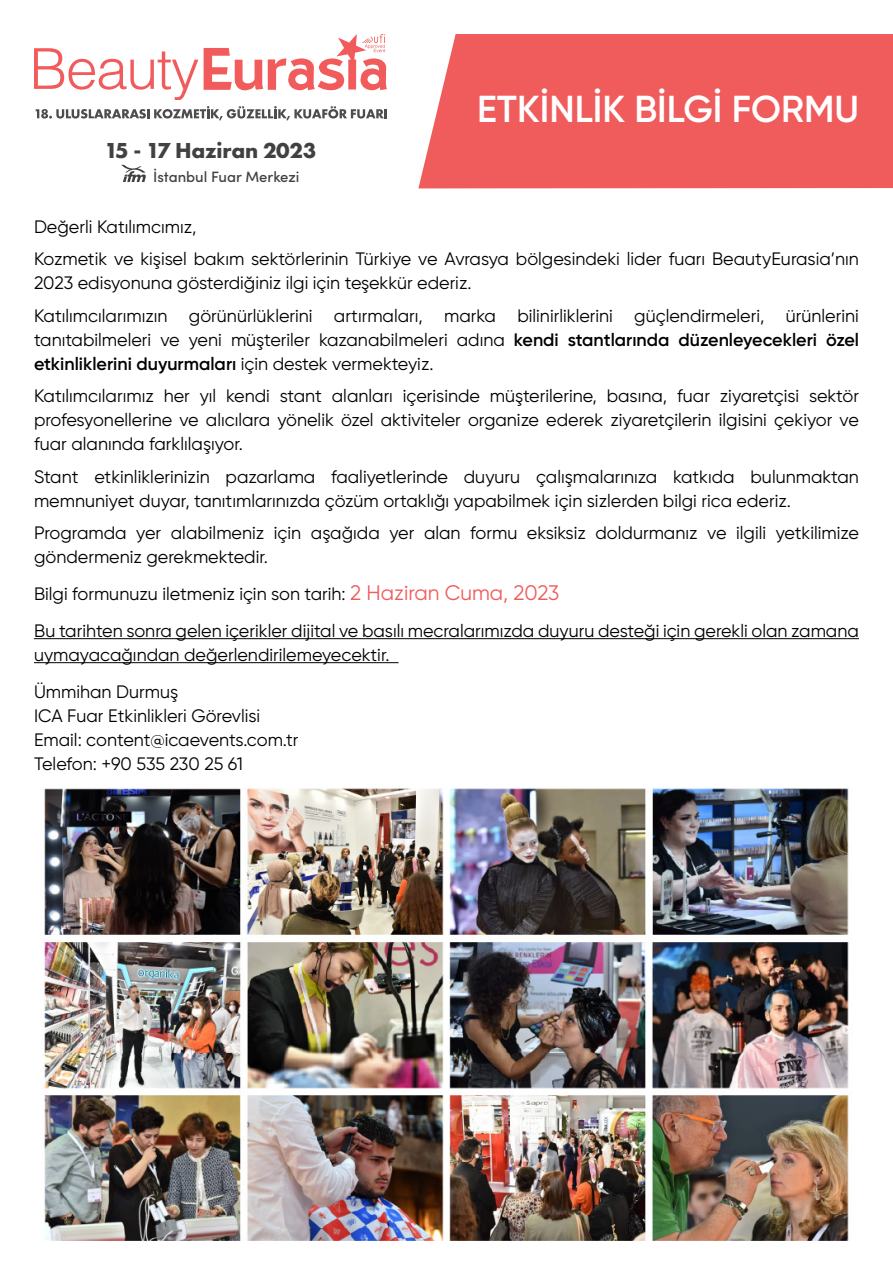
<style>
.page{position:relative;width:893px;height:1263px;background:#fff}
.page>*{position:absolute;margin:0;border:0;box-sizing:border-box;transform-origin:0 0}
.t1{font:600 37.5px "Gilroy";color:#fff}
.t2{font:700 22.5px "Futura PT";letter-spacing:-.01em;color:#414042}
.t3{font:18px/24px "Gilroy";color:#000}
.t4{font:500 15px "Sofia Pro";color:#414042}
.s1{font-weight:600}
.s2{font-size:21px;color:#f05b5b}
</style>
<div class="page">
<div style="left:418px;top:34px;width:475px;height:154px;background:#f05b5b"></div>
<hr style="left:34px;top:638px;width:825px;height:1px;background:#000">
<hr style="left:34px;top:662px;width:365px;height:1px;background:#000">
<img style="left:44px;top:788px;width:805px;height:452px">
<svg style="left:121px;top:165px;width:25px;height:17px"></svg>
<svg style="left:204px;top:34px;width:183px;height:56px"></svg>
<svg style="left:34px;top:48px;width:164px;height:52px"></svg>
<svg style="left:36px;top:106px;width:351px;height:14px"></svg>
<p class="t2" style="left:105px;top:135px;width:213px">15 - 17 Haziran 2023</p>
<p class="t4" style="left:153px;top:166px;width:148px">İstanbul Fuar Merkezi</p>
<h1 class="t1" style="left:477px;top:86px;width:383px">ETKİNLİK BİLGİ FORMU</h1>
<p class="t3" style="left:34px;top:210px;width:826px;line-height:32.5px">Değerli Katılımcımız,<br>Kozmetik ve kişisel bakım sektörlerinin Türkiye ve Avrasya bölgesindeki lider fuarı BeautyEurasia’nın</p>
<p class="t3" style="left:34px;top:267px;width:826px;line-height:32.5px">2023 edisyonuna gösterdiğiniz ilgi için teşekkür ederiz.<br>Katılımcılarımızın görünürlüklerini artırmaları, marka bilinirliklerini güçlendirmeleri, ürünlerini</p>
<p class="t3" style="left:34px;top:327px;width:826px">tanıtabilmeleri ve yeni müşteriler kazanabilmeleri adına <span class="s1">kendi stantlarında düzenleyecekleri özel etkinliklerini duyurmaları</span> için destek vermekteyiz.</p>
<p class="t3" style="left:34px;top:384px;width:826px;text-align:justify">Katılımcılarımız her yıl kendi stant alanları içerisinde müşterilerine, basına, fuar ziyaretçisi sektör profesyonellerine ve alıcılara yönelik özel aktiviteler organize ederek ziyaretçilerin ilgisini çekiyor ve fuar alanında farklılaşıyor.</p>
<p class="t3" style="left:34px;top:464px;width:826px">Stant etkinliklerinizin pazarlama faaliyetlerinde duyuru çalışmalarınıza katkıda bulunmaktan memnuniyet duyar, tanıtımlarınızda çözüm ortaklığı yapabilmek için sizlerden bilgi rica ederiz.</p>
<p class="t3" style="left:34px;top:521px;width:826px">Programda yer alabilmeniz için aşağıda yer alan formu eksiksiz doldurmanız ve ilgili yetkilimize göndermeniz gerekmektedir.</p>
<p class="t3" style="left:34px;top:575px;width:826px;line-height:36.8px">Bilgi formunuzu iletmeniz için son tarih: <span class="s2">2 Haziran Cuma, 2023<br></span>Bu tarihten sonra gelen içerikler dijital ve basılı mecralarımızda duyuru desteği için gerekli olan zamana</p>
<p class="t3" style="left:34px;top:636px;width:357px;line-height:36.8px">uymayacağından değerlendirilemeyecektir.<br>Ümmihan Durmuş</p>
<p class="t3" style="left:34px;top:703px;width:266px">ICA Fuar Etkinlikleri Görevlisi<br>Email: content@icaevents.com.tr<br>Telefon: +90 535 230 25 61</p>
</div>
